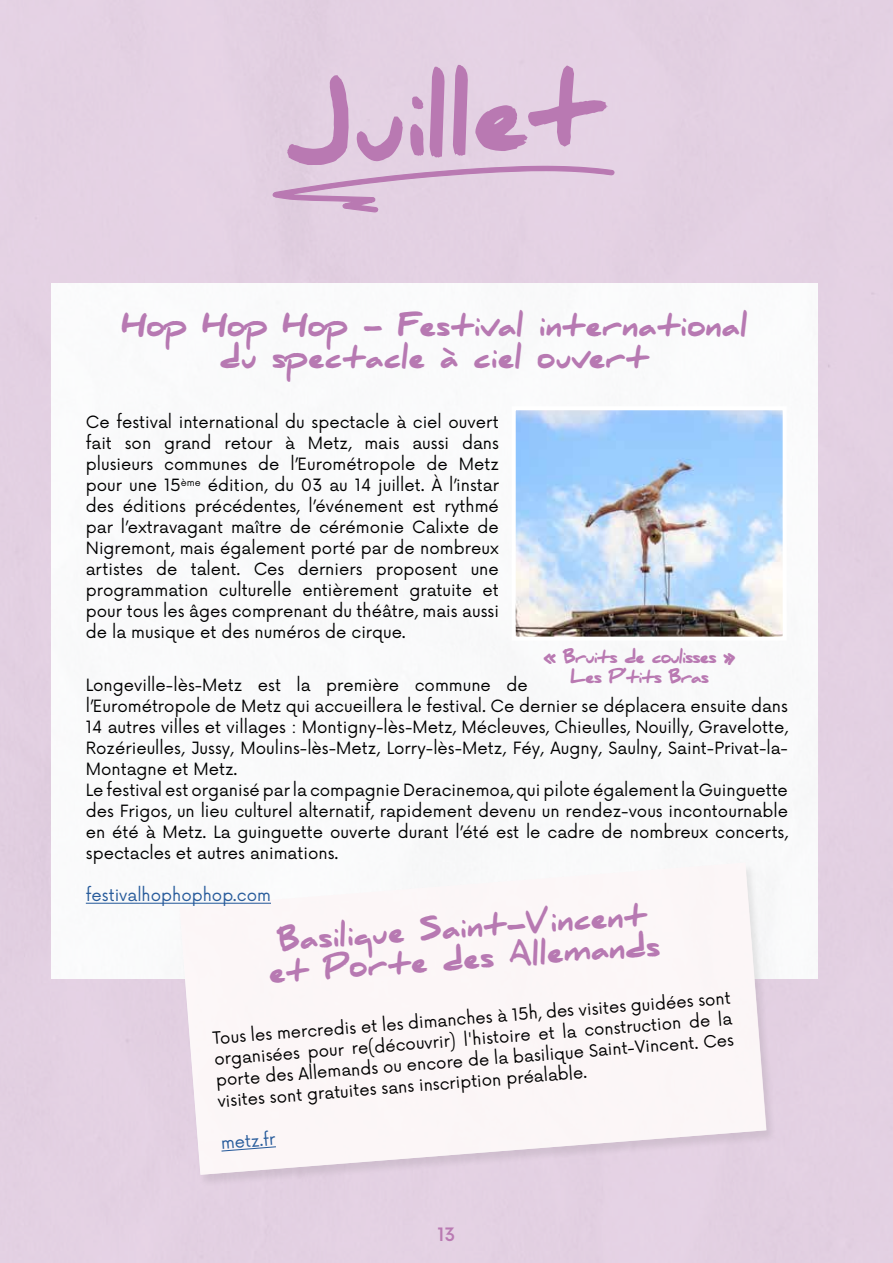
<style>
.page{position:relative;width:893px;height:1263px;background:#e3d1e3}
.page>*{position:absolute;margin:0;border:0;box-sizing:border-box;transform-origin:0 0}
.t1{font:900 96px "Daniel";color:#b979b2}
.t2{font:900 28.5px/31.5px "Daniel";color:#b779b2;text-align:center}
.t3{font:500 18px "Now Alt";color:#b979b2}
.t4{font:16.5px/21px "Now Alt";color:#000;text-align:justify}
.t5{font:900 16.5px/19.8px "Daniel";letter-spacing:-.06em;color:#b979b2;text-align:center}
.t6{font:16.5px "Now Alt";color:#275b9b}
</style>
<div class="page">
<svg style="left:272px;top:165px;width:343px;height:47px"></svg>
<div style="left:51px;top:283px;width:767px;height:696px;background:#fafafb"></div>
<img style="left:517px;top:411px;width:265px;height:225px">
<div style="left:512px;top:406px;width:275px;height:235px;border:4px solid #fff"></div>
<div style="left:178px;top:863px;width:600px;height:325px;background:#000;opacity:.09"></div>
<svg style="left:180px;top:862px;width:586px;height:313px;background:#f8f2f4"></svg>
<svg style="left:220px;top:1146px;width:57px;height:6px"></svg>
<hr style="left:86px;top:903px;width:185px;height:1px;background:#275b9b">
<h1 class="t1" style="left:280px;top:79px;width:321px;rotate:-5deg">Juillet</h1>
<h2 class="t2" style="left:121px;top:311px;width:628px">Hop Hop Hop - Festival international du spectacle à ciel ouvert</h2>
<p class="t4" style="left:86px;top:411px;width:415px">Ce festival international du spectacle à ciel ouvert fait son grand retour à Metz, mais aussi dans plusieurs communes de l’Eurométropole de Metz pour une 15<sup>ème</sup> édition, du 03 au 14 juillet. À l’instar des éditions précédentes, l’événement est rythmé par l’extravagant maître de cérémonie Calixte de Nigremont, mais également porté par de nombreux artistes de talent. Ces derniers proposent une programmation culturelle entièrement gratuite et pour tous les âges comprenant du théâtre, mais aussi de la musique et des numéros de cirque.</p>
<p class="t4" style="left:86px;top:673px;width:704px;text-align:left">Longeville-lès-Metz est la première commune de<br>l’Eurométropole de Metz qui accueillera le festival. Ce dernier se déplacera ensuite dans 14 autres villes et villages : Montigny-lès-Metz, Mécleuves, Chieulles, Nouilly, Gravelotte, Rozérieulles, Jussy, Moulins-lès-Metz, Lorry-lès-Metz, Féy, Augny, Saulny, Saint-Privat-la-Montagne et Metz.<br>Le festival est organisé par la compagnie Deracinemoa, qui pilote également la Guinguette des Frigos, un lieu culturel alternatif, rapidement devenu un rendez-vous incontournable en été à Metz. La guinguette ouverte durant l’été est le cadre de nombreux concerts, spectacles et autres animations.</p>
<p class="t6" style="left:86px;top:882px;width:187px">festivalhophophop.com</p>
<p class="t5" style="left:544px;top:647px;width:194px">« Bruits de coulisses »<br>Les P’tits Bras</p>
<h2 class="t2" style="left:266px;top:926px;width:394px;rotate:-4deg">Basilique Saint-Vincent et Porte des Allemands</h2>
<p class="t4" style="left:211px;top:1029px;width:521px;rotate:-5deg">Tous les mercredis et les dimanches à 15h, des visites guidées sont organisées pour re(découvrir) l'histoire et la construction de la porte des Allemands ou encore de la basilique Saint-Vincent. Ces visites sont gratuites sans inscription préalable.</p>
<p class="t6" style="left:220px;top:1130px;width:56px;rotate:-5deg">metz.fr</p>
<p class="t3" style="left:437px;top:1220px;width:20px">13</p>
</div>
